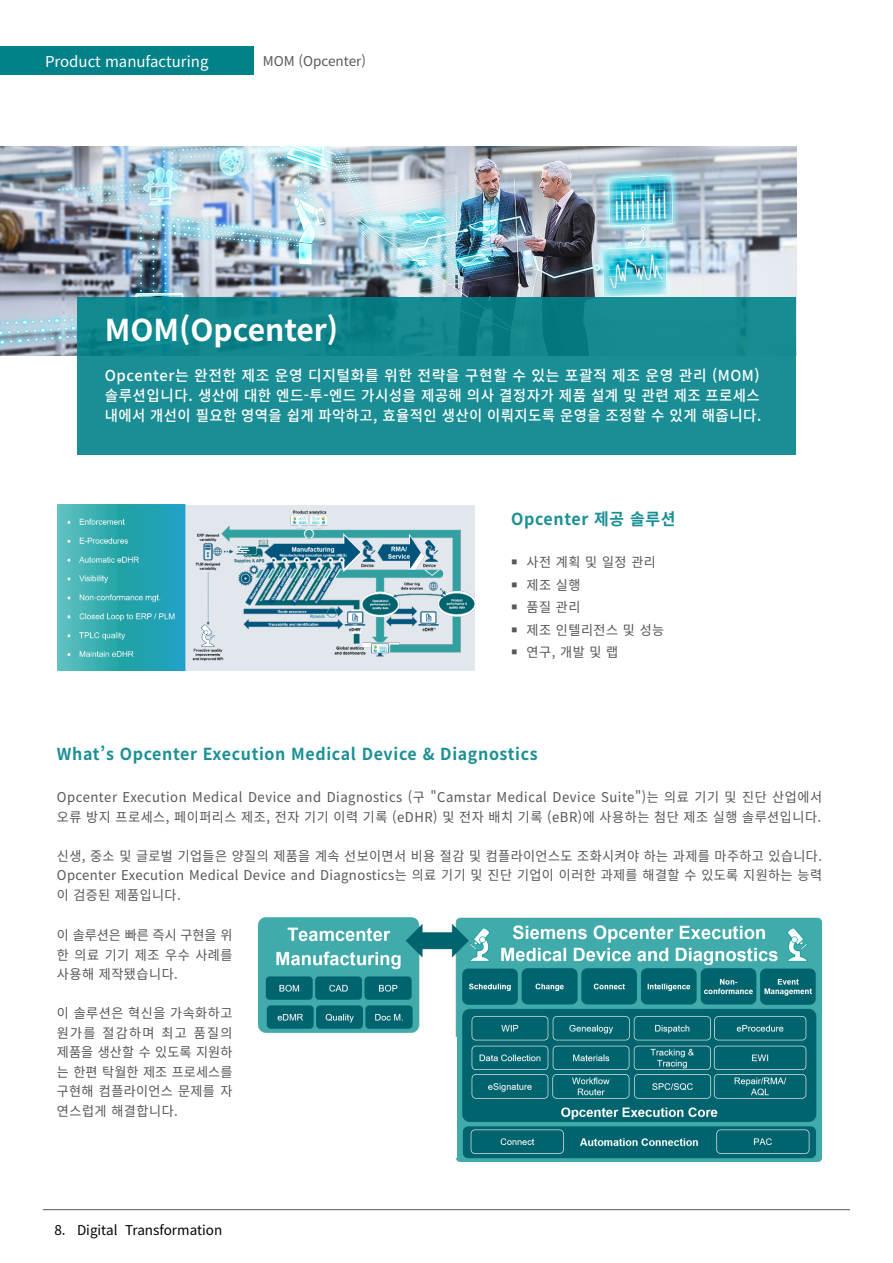
<style>
.page{position:relative;width:893px;height:1263px;background:#fff}
.page>*{position:absolute;margin:0;border:0;box-sizing:border-box;transform-origin:0 0}
.t1{font:700 30px "Noto Sans KR";color:#fff}
.t2{font:700 16.5px "Noto Sans KR";letter-spacing:.04em;color:#1a9095}
.t3{font:500 15px/19.8px "Noto Sans KR";letter-spacing:.03em;color:#fff;text-align:justify}
.t4{font:15px "Noto Sans KR";color:#fff}
.t5{font:13.5px/19.5px "Noto Sans KR";letter-spacing:.04em;color:#585657;text-align:justify}
.t6{font:13.5px "Noto Sans CJ Kkr";color:#000}
.t7{font:13.5px "Noto Sans KR";color:#57585a}
</style>
<div class="page">
<hr style="left:43px;top:1209px;width:807px;height:1px;background:#57585a">
<img style="left:0;top:146px;width:796px;height:210px">
<img style="left:57px;top:505px;width:418px;height:166px">
<svg style="left:77px;top:298px;width:719px;height:157px;background:#168a91"></svg>
<img style="left:259px;top:917px;width:563px;height:245px">
<div style="left:248px;top:1037px;width:208px;height:121px;background:#fff"></div>
<div style="left:0;top:47px;width:253px;height:28px;background:#008288"></div>
<p class="t4" style="left:45px;top:53px;width:165px">Product manufacturing</p>
<p class="t7" style="left:263px;top:54px;width:105px">MOM (Opcenter)</p>
<p class="t1" style="left:105px;top:313px;width:235px">MOM(Opcenter)</p>
<p class="t3" style="left:105px;top:366px;width:658px">Opcenter는 완전한 제조 운영 디지털화를 위한 전략을 구현할 수 있는 포괄적 제조 운영 관리 (MOM) 솔루션입니다. 생산에 대한 엔드-투-엔드 가시성을 제공해 의사 결정자가 제품 설계 및 관련 제조 프로세스 내에서 개선이 필요한 영역을 쉽게 파악하고, 효율적인 생산이 이뤄지도록 운영을 조정할 수 있게 해줍니다.</p>
<p class="t2" style="left:511px;top:510px;width:166px">Opcenter 제공 솔루션</p>
<p class="t5" style="left:511px;top:553px;width:146px">￭ 사전 계획 및 일정 관리</p>
<p class="t5" style="left:511px;top:575px;width:71px">￭ 제조 실행</p>
<p class="t5" style="left:511px;top:598px;width:71px">￭ 품질 관리</p>
<p class="t5" style="left:511px;top:620px;width:155px">￭ 제조 인텔리전스 및 성능</p>
<p class="t5" style="left:511px;top:643px;width:109px">￭ 연구, 개발 및 랩</p>
<p class="t2" style="left:57px;top:745px;width:482px">What’s Opcenter Execution Medical Device &amp; Diagnostics</p>
<p class="t5" style="left:57px;top:788px;width:767px">Opcenter Execution Medical Device and Diagnostics (구 "Camstar Medical Device Suite")는 의료 기기 및 진단 산업에서 오류 방지 프로세스, 페이퍼리스 제조, 전자 기기 이력 기록 (eDHR) 및 전자 배치 기록 (eBR)에 사용하는 첨단 제조 실행 솔루션입니다.</p>
<p class="t5" style="left:57px;top:846px;width:767px">신생, 중소 및 글로벌 기업들은 양질의 제품을 계속 선보이면서 비용 절감 및 컴플라이언스도 조화시켜야 하는 과제를 마주하고 있습니다.<br>Opcenter Execution Medical Device and Diagnostics는 의료 기기 및 진단 기업이 이러한 과제를 해결할 수 있도록 지원하는 능력 이 검증된 제품입니다.</p>
<p class="t5" style="left:57px;top:926px;width:177px">이 솔루션은 빠른 즉시 구현을 위 한 의료 기기 제조 우수 사례를 사용해 제작됐습니다.</p>
<p class="t5" style="left:57px;top:1004px;width:177px">이 솔루션은 혁신을 가속화하고 원가를 절감하며 최고 품질의 제품을 생산할 수 있도록 지원하 는 한편 탁월한 제조 프로세스를 구현해 컴플라이언스 문제를 자 연스럽게 해결합니다.</p>
<p class="t6" style="left:54px;top:1222px;width:169px">8. Digital Transformation</p>
</div>
